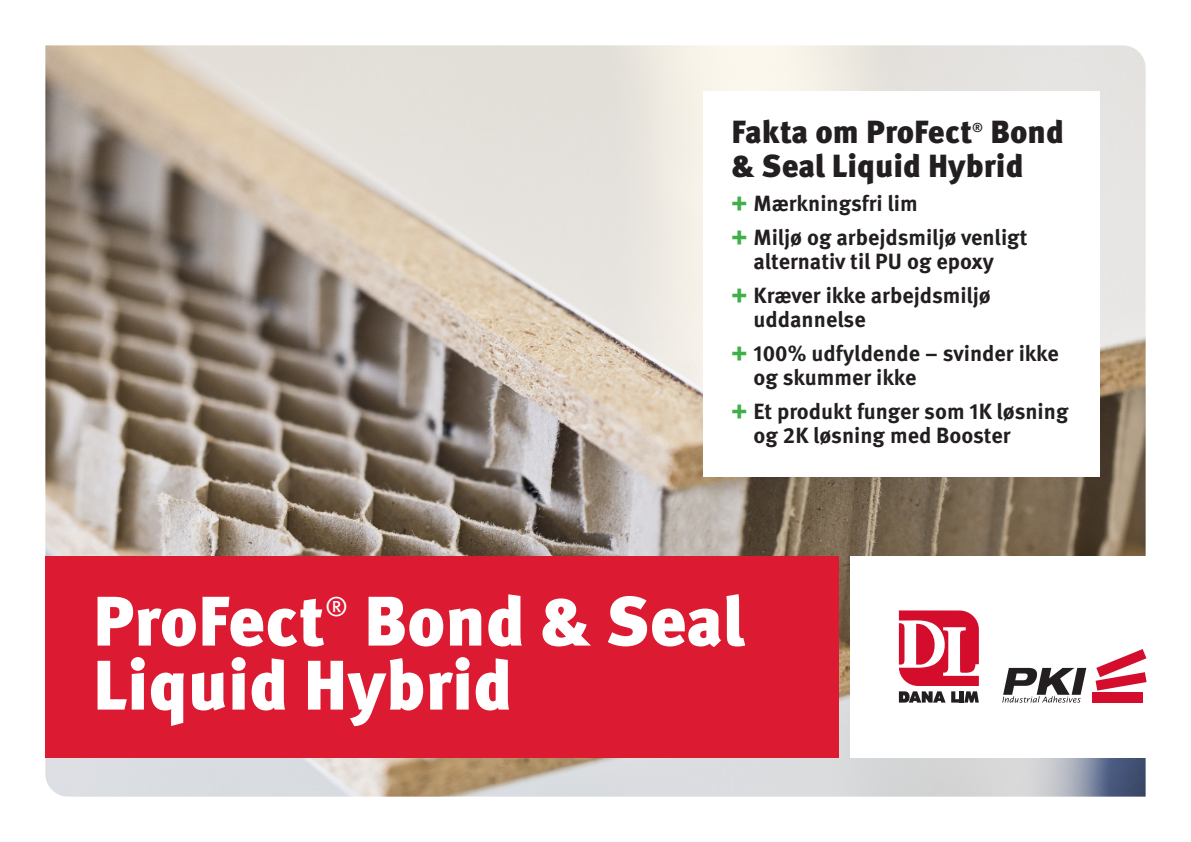
<style>
.page{position:relative;width:1191px;height:842px;background:#fff}
.page>*{position:absolute;margin:0;border:0;box-sizing:border-box;transform-origin:0 0}
.t1{font:900 70px "Meta Pro";color:#fff}
.t2{font:900 32px "Meta Pro";color:#231f20}
.t3{font:26.6px "Meta Pro";color:#fff}
.t4{font:700 22px "Meta Pro";color:#231f20}
.t5{font:500 12.8px "Meta Pro";color:#231f20}
.s1{font-weight:900;color:#40ae49}
</style>
<div class="page">
<img style="left:45px;top:45px;width:1100px;height:752px">
<div style="left:45px;top:556px;width:794px;height:202px;background:#dc1a32"></div>
<div style="left:850px;top:556px;width:341px;height:202px;background:#fff"></div>
<svg style="left:899px;top:610px;width:80px;height:93px"></svg>
<div style="left:1092px;top:692px;width:50px;height:11px;background:#d30d2b"></div>
<svg style="left:1095px;top:649px;width:51px;height:42px"></svg>
<svg style="left:1002px;top:668px;width:84px;height:35px"></svg>
<div style="left:703px;top:91px;width:397px;height:385px;background:#fff"></div>
<p class="t2" style="left:731px;top:107px;width:242px">Fakta om ProFect</p>
<p class="t5" style="left:972px;top:118px;width:12px">®</p>
<p class="t2" style="left:990px;top:107px;width:75px">Bond</p>
<p class="t2" style="left:731px;top:141px;width:293px">&amp; Seal Liquid Hybrid</p>
<p class="t4" style="left:731px;top:186px;width:188px"><span class="s1">+</span> Mærkningsfri lim</p>
<p class="t4" style="left:731px;top:220px;width:297px"><span class="s1">+</span> Miljø og arbejdsmiljø venligt</p>
<p class="t4" style="left:753px;top:244px;width:242px">alternativ til PU og epoxy</p>
<p class="t4" style="left:731px;top:278px;width:261px"><span class="s1">+</span> Kræver ikke arbejdsmiljø</p>
<p class="t4" style="left:753px;top:302px;width:114px">uddannelse</p>
<p class="t4" style="left:731px;top:336px;width:329px"><span class="s1">+</span> 100% udfyldende – svinder ikke</p>
<p class="t4" style="left:753px;top:360px;width:164px">og skummer ikke</p>
<p class="t4" style="left:731px;top:394px;width:338px"><span class="s1">+</span> Et produkt funger som 1K løsning</p>
<p class="t4" style="left:753px;top:418px;width:258px">og 2K løsning med Booster</p>
<p class="t1" style="left:93px;top:566px;width:233px">ProFect</p>
<p class="t3" style="left:325px;top:586px;width:24px">®</p>
<p class="t1" style="left:364px;top:566px;width:382px">Bond &amp; Seal</p>
<p class="t1" style="left:93px;top:630px;width:421px">Liquid Hybrid</p>
</div>
